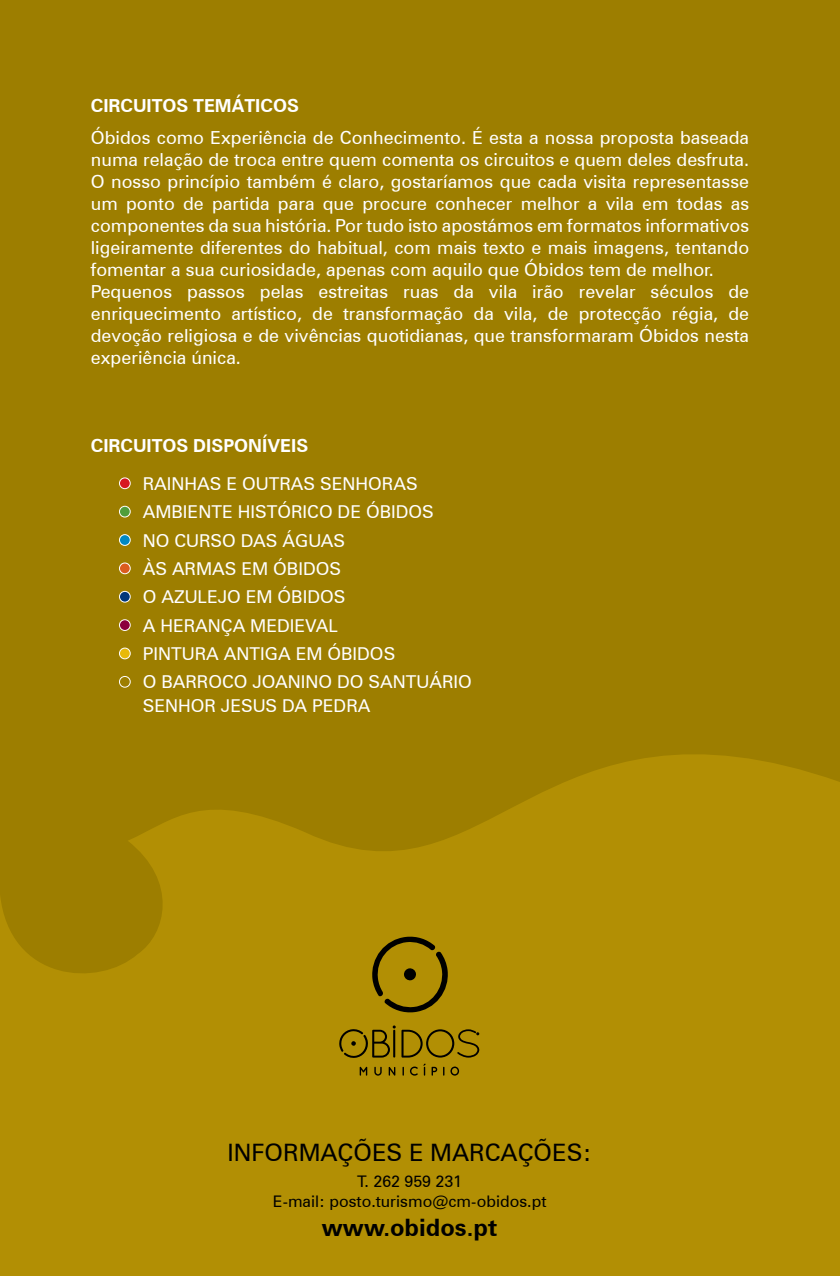
<style>
.page{position:relative;width:840px;height:1276px;background:#fff}
.page>*{position:absolute;margin:0;border:0;box-sizing:border-box;transform-origin:0 0}
.t1{font:24px "Zurich BT";color:#000}
.t2{font:700 24px "Zurich BT";color:#000}
.t3{font:18px/22px "Zurich BT";color:#fff}
.t4{font:700 18px "Zurich BT";color:#fff}
.t5{font:17.8px/28.4px "Zurich BT";color:#fff}
.t6{font:16px/20.2px "Zurich BT";color:#000;text-align:center}
</style>
<div class="page">
<div style="left:0;top:0;width:839px;height:1184px;background:#9d7e00"></div>
<svg style="left:0;top:676px;width:839px;height:600px;fill:#b28f04"></svg>
<div style="left:119px;top:478px;width:11px;height:11px;background:#d71920;border-radius:50%"></div>
<div style="left:119px;top:477px;width:11px;height:12px;border:1px solid #fff;border-radius:50%"></div>
<div style="left:119px;top:506px;width:11px;height:11px;background:#4f9d3a;border-radius:50%"></div>
<div style="left:119px;top:506px;width:11px;height:11px;border:1px solid #fff;border-radius:50%"></div>
<div style="left:119px;top:534px;width:11px;height:11px;background:#0088c3;border-radius:50%"></div>
<div style="left:119px;top:534px;width:11px;height:12px;border:1px solid #fff;border-radius:50%"></div>
<div style="left:119px;top:563px;width:11px;height:11px;background:#db5c1e;border-radius:50%"></div>
<div style="left:119px;top:563px;width:11px;height:11px;border:1px solid #fff;border-radius:50%"></div>
<div style="left:119px;top:591px;width:11px;height:11px;background:#00377b;border-radius:50%"></div>
<div style="left:119px;top:591px;width:11px;height:11px;border:1px solid #fff;border-radius:50%"></div>
<div style="left:119px;top:620px;width:11px;height:10px;background:#8c003d;border-radius:50%"></div>
<div style="left:119px;top:619px;width:11px;height:12px;border:1px solid #fff;border-radius:50%"></div>
<div style="left:119px;top:648px;width:11px;height:11px;background:#e8b909;border-radius:50%"></div>
<div style="left:119px;top:648px;width:11px;height:11px;border:1px solid #fff;border-radius:50%"></div>
<div style="left:119px;top:676px;width:11px;height:11px;background:#9d7e00;border-radius:50%"></div>
<div style="left:119px;top:676px;width:11px;height:11px;border:1px solid #fff;border-radius:50%"></div>
<svg style="left:338px;top:1025px;width:141px;height:50px;background:#967903"></svg>
<svg style="left:370px;top:935px;width:79px;height:78px;background:#8d7203"></svg>
<p class="t4" style="left:91px;top:94px;width:209px">CIRCUITOS TEMÁTICOS</p>
<p class="t3" style="left:91px;top:126px;width:659px">Óbidos como Experiência de Conhecimento. É esta a nossa proposta baseada numa relação de troca entre quem comenta os circuitos e quem deles desfruta.<br>O nosso princípio também é claro, gostaríamos que cada visita representasse um ponto de partida para que procure conhecer melhor a vila em todas as componentes da sua história. Por tudo isto apostámos em formatos informativos ligeiramente diferentes do habitual, com mais texto e mais imagens, tentando fomentar a sua curiosidade, apenas com aquilo que Óbidos tem de melhor.<br>Pequenos passos pelas estreitas ruas da vila irão revelar séculos de enriquecimento artístico, de transformação da vila, de protecção régia, de devoção religiosa e de vivências quotidianas, que transformaram Óbidos nesta experiência única.</p>
<p class="t4" style="left:91px;top:434px;width:219px">CIRCUITOS DISPONÍVEIS</p>
<p class="t5" style="left:143px;top:469px;width:330px">RAINHAS E OUTRAS SENHORAS<br>AMBIENTE HISTÓRICO DE ÓBIDOS<br>NO CURSO DAS ÁGUAS<br>ÀS ARMAS EM ÓBIDOS<br>O AZULEJO EM ÓBIDOS<br>A HERANÇA MEDIEVAL<br>PINTURA ANTIGA EM ÓBIDOS<br>O BARROCO JOANINO DO SANTUÁRIO</p>
<p class="t5" style="left:143px;top:691px;width:229px">SENHOR JESUS DA PEDRA</p>
<h1 class="t1" style="left:227px;top:1137px;width:365px">INFORMAÇÕES E MARCAÇÕES:</h1>
<p class="t6" style="left:272px;top:1171px;width:275px">T. 262 959 231<br>E-mail: posto.turismo@cm-obidos.pt</p>
<h1 class="t2" style="left:322px;top:1213px;width:177px">www.obidos.pt</h1>
</div>
